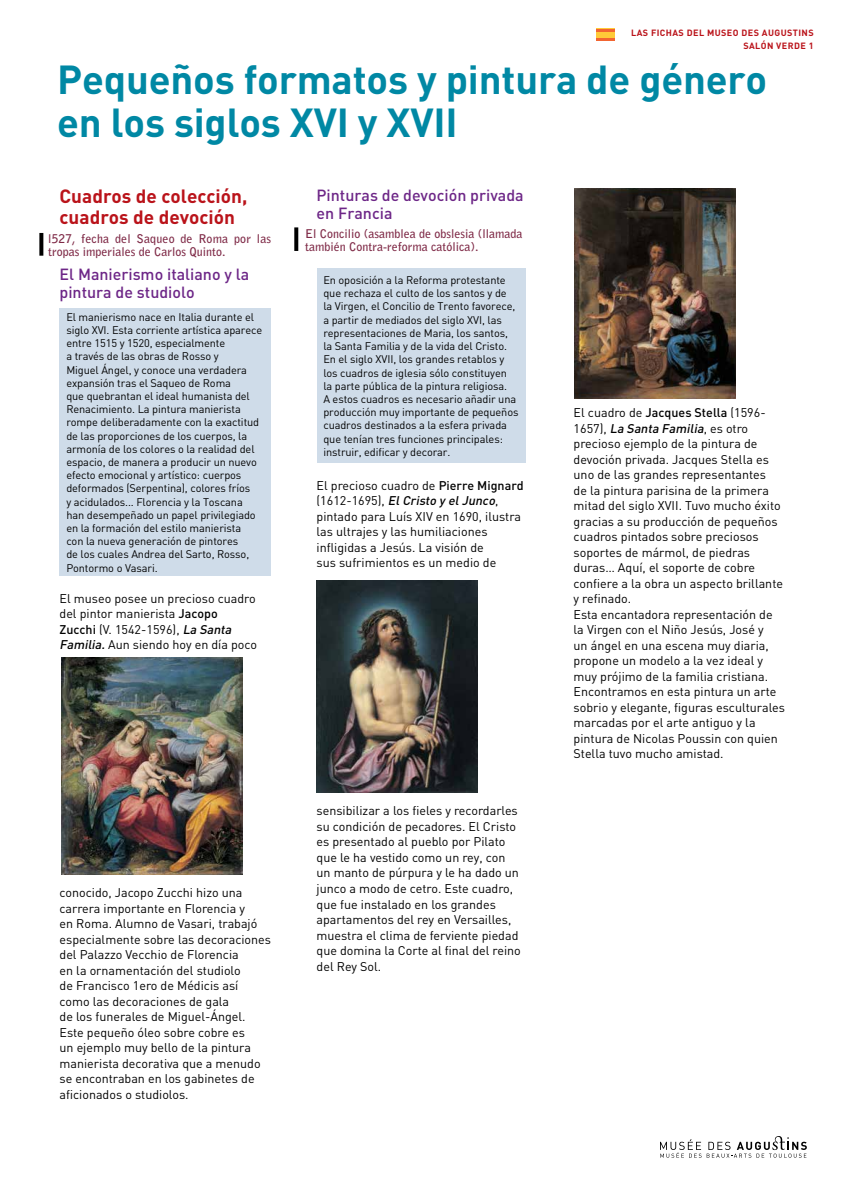
<style>
.page{position:relative;width:842px;height:1191px;background:#fff}
.page>*{position:absolute;margin:0;border:0;box-sizing:border-box;transform-origin:0 0}
.t1{font:700 40px/43px "DIN";letter-spacing:-.005em;color:#0088a4}
.t2{font:700 19px/21px "DIN";color:#ba131a}
.t3{font:500 16px/18px "DIN";color:#6d2687}
.t4{font:12.5px/15.5px "DIN";color:#000}
.t5{font:700 12px/13.2px "Bell Gothic";color:#7f2a47}
.t6{font:11px/13.2px "DIN";letter-spacing:-.01em;color:#000}
.t7{font:700 9px/13px "DIN";letter-spacing:.045em;color:#ba131a;text-align:right}
.s1{font-weight:500}
.s2{font-weight:500;font-style:italic}
</style>
<div class="page">
<svg style="left:596px;top:28px;width:19px;height:1px"></svg>
<div style="left:596px;top:29px;width:19px;height:12px;background:#ffca38"></div>
<svg style="left:596px;top:29px;width:19px;height:2px"></svg>
<hr style="left:596px;top:38px;width:19px;height:3px;background:#f26531">
<svg style="left:660px;top:1139px;width:41px;height:18px"></svg>
<svg style="left:707px;top:1136px;width:100px;height:21px"></svg>
<div style="left:60px;top:308px;width:211px;height:267px;background:#cfdce9"></div>
<div style="left:317px;top:268px;width:208px;height:195px;background:#cfdce9"></div>
<img style="left:316px;top:580px;width:161px;height:213px">
<img style="left:62px;top:658px;width:181px;height:216px">
<img style="left:574px;top:188px;width:161px;height:210px">
<svg style="left:294px;top:227px;width:4px;height:24px"></svg>
<svg style="left:39px;top:233px;width:4px;height:23px"></svg>
<p class="t7" style="left:631px;top:26px;width:184px">LAS FICHAS DEL MUSeo DES AUGUSTINS<br>SALÓN VERDE 1</p>
<h1 class="t1" style="left:57px;top:57px;width:711px">Pequeños formatos y pintura de género en los siglos XVI y XVII</h1>
<h2 class="t2" style="left:60px;top:185px;width:189px">Cuadros de colección, cuadros de devoción</h2>
<p class="t5" style="left:48px;top:232px;width:224px">l527, fecha del Saqueo de Roma por las tropas imperiales de Carlos Quinto.</p>
<p class="t3" style="left:60px;top:265px;width:191px">El Manierismo italiano y la pintura de studiolo</p>
<p class="t6" style="left:66px;top:310px;width:197px">El manierismo nace en Italia durante el siglo XVI. Esta corriente artística aparece entre 1515 y 1520, especialmente<br>a través de las obras de Rosso y<br>Miguel Ángel, y conoce una verdadera expansión tras el Saqueo de Roma<br>que quebrantan el ideal humanista del Renacimiento. La pintura manierista rompe deliberadamente con la exactitud de las proporciones de los cuerpos, la armonía de los colores o la realidad del espacio, de manera a producir un nuevo efecto emocional y artístico: cuerpos deformados (Serpentina), colores fríos<br>y acidulados... Florencia y la Toscana han desempeñado un papel privilegiado en la formación del estilo manierista<br>con la nueva generación de pintores<br>de los cuales Andrea del Sarto, Rosso, Pontormo o Vasari.</p>
<p class="t4" style="left:60px;top:590px;width:199px">El museo posee un precioso cuadro del pintor manierista <span class="s1">Jacopo<br>Zucchi</span> (V. 1542-1596), <span class="s2">La Santa<br>Familia.</span>Aun siendo hoy en día poco</p>
<p class="t3" style="left:317px;top:185px;width:209px">Pinturas de devoción privada en Francia</p>
<p class="t5" style="left:305px;top:227px;width:219px">El Concilio (asamblea de obslesia (llamada también Contra-reforma católica).</p>
<p class="t6" style="left:323px;top:273px;width:197px">En oposición a la Reforma protestante que rechaza el culto de los santos y de<br>la Virgen, el Concilio de Trento favorece, a partir de mediados del siglo XVI, las representaciones de Maria, los santos, la Santa Familia y de la vida del Cristo.<br>En el siglo XVII, los grandes retablos y los cuadros de iglesia sólo constituyen la parte pública de la pintura religiosa.<br>A estos cuadros es necesario añadir una producción muy importante de pequeños cuadros destinados a la esfera privada que tenían tres funciones principales: instruir, edificar y decorar.</p>
<p class="t4" style="left:317px;top:477px;width:209px">El precioso cuadro de <span class="s1">Pierre Mignard </span>( 1 6 1 2 - 1 6 9 5 ) , <span class="s2">ElCristo y elJunco</span>, pintado para Luís XIV en 1690, ilustra las ultrajes y las humiliaciones infligidas a Jesús. La visión de<br>sus sufrimientos es un medio de</p>
<p class="t4" style="left:60px;top:884px;width:213px">conocido, Jacopo Zucchi hizo una carrera importante en Florencia y<br>en Roma. Alumno de Vasari, trabajó especialmente sobre las decoraciones del Palazzo Vecchio de Florencia<br>en la ornamentación del studiolo<br>de Francisco 1ero de Médicis así como las decoraciones de gala<br>de los funerales de Miguel-Ángel.<br>Este pequeño óleo sobre cobre es<br>un ejemplo muy bello de la pintura manierista decorativa que a menudo se encontraban en los gabinetes de aficionados o studiolos.</p>
<p class="t4" style="left:317px;top:803px;width:206px">sensibilizar a los fieles y recordarles su condición de pecadores. El Cristo es presentado al pueblo por Pilato que le ha vestido como un rey, con un manto de púrpura y le ha dado un junco a modo de cetro. Este cuadro, que fue instalado en los grandes apartamentos del rey en Versailles, muestra el clima de ferviente piedad que domina la Corte al final del reino del Rey Sol.</p>
<p class="t4" style="left:574px;top:404px;width:213px">El cuadro de <span class="s1">Jacques Stella</span> (1596-<br>1 6 5 7 ) , <span class="s2">La Santa Familia</span>, e s o t ro precioso ejemplo de la pintura de devoción privada. Jacques Stella es uno de las grandes representantes<br>de la pintura parisina de la primera mitad del siglo XVII. Tuvo mucho éxito gracias a su producción de pequeños cuadros pintados sobre preciosos soportes de mármol, de piedras duras… Aquí, el soporte de cobre confiere a la obra un aspecto brillante y refinado.<br>Esta encantadora representación de la Virgen con el Niño Jesús, José y<br>un ángel en una escena muy diaria, propone un modelo a la vez ideal y muy prójimo de la familia cristiana.<br>Encontramos en esta pintura un arte sobrio y elegante, figuras esculturales marcadas por el arte antiguo y la pintura de Nicolas Poussin con quien Stella tuvo mucho amistad.</p>
</div>
